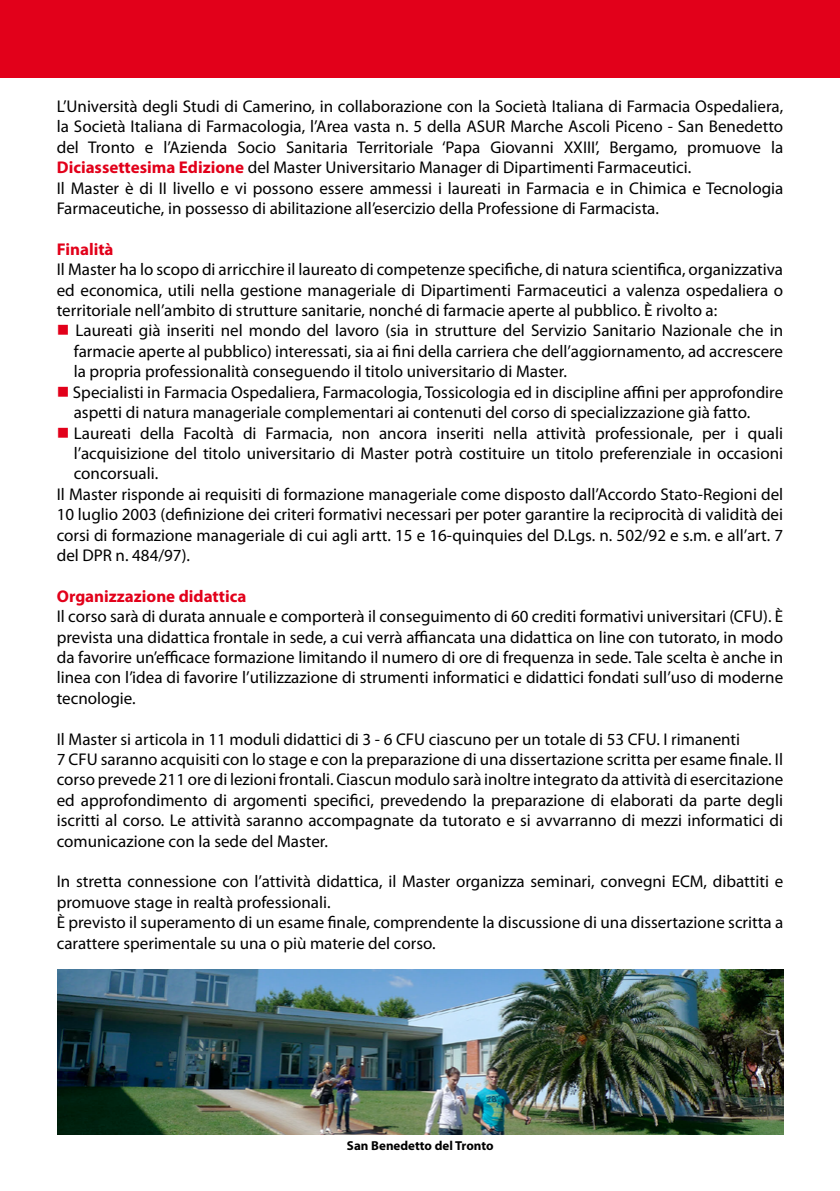
<style>
.page{position:relative;width:840px;height:1191px;background:#fff}
.page>*{position:absolute;margin:0;border:0;box-sizing:border-box;transform-origin:0 0}
.t1{font:17px/20.4px "Myriad Pro";color:#000}
.t2{font:700 17px "Myriad Pro";color:#e2001a}
.t3{font:700 13px "Myriad Pro";color:#000}
.s1{font-weight:700;color:#e2001a}
.s2{color:#e2001a}
</style>
<div class="page">
<div style="left:0;top:0;width:839px;height:77px;background:#e2001a"></div>
<img style="left:57px;top:969px;width:725px;height:165px">
<p class="t1" style="left:57px;top:96px;width:727px">L’Università degli Studi di Camerino, in collaborazione con la Società Italiana di Farmacia Ospedaliera, la Società Italiana di Farmacologia, l’Area vasta n. 5 della ASUR Marche Ascoli Piceno - San Benedetto del Tronto e l’Azienda Socio Sanitaria Territoriale ‘Papa Giovanni XXIII’, Bergamo, promuove la <span class="s1">Diciassettesima Edizione</span> del Master Universitario Manager di Dipartimenti Farmaceutici.<br>Il Master è di II livello e vi possono essere ammessi i laureati in Farmacia e in Chimica e Tecnologia Farmaceutiche, in possesso di abilitazione all’esercizio della Professione di Farmacista.</p>
<p class="t2" style="left:57px;top:240px;width:58px">Finalità</p>
<p class="t1" style="left:57px;top:260px;width:727px;text-align:justify">Il Master ha lo scopo di arricchire il laureato di competenze specifiche, di natura scientifica, organizzativa ed economica, utili nella gestione manageriale di Dipartimenti Farmaceutici a valenza ospedaliera o territoriale nell’ambito di strutture sanitarie, nonché di farmacie aperte al pubblico. È rivolto a:</p>
<p class="t1" style="left:74px;top:321px;width:710px;text-align:justify;text-indent:-17px"><span class="s2">■</span> Laureati già inseriti nel mondo del lavoro (sia in strutture del Servizio Sanitario Nazionale che in farmacie aperte al pubblico) interessati, sia ai fini della carriera che dell’aggiornamento, ad accrescere la propria professionalità conseguendo il titolo universitario di Master.</p>
<p class="t1" style="left:74px;top:382px;width:710px;text-indent:-17px"><span class="s2">■</span> Specialisti in Farmacia Ospedaliera, Farmacologia, Tossicologia ed in discipline affini per approfondire aspetti di natura manageriale complementari ai contenuti del corso di specializzazione già fatto.</p>
<p class="t1" style="left:57px;top:423px;width:727px"><span class="s2">■</span> Laureati della Facoltà di Farmacia, non ancora inseriti nella attività professionale, per i quali</p>
<p class="t1" style="left:74px;top:443px;width:710px">l’acquisizione del titolo universitario di Master potrà costituire un titolo preferenziale in occasioni</p>
<p class="t1" style="left:74px;top:464px;width:86px">concorsuali.</p>
<p class="t1" style="left:57px;top:484px;width:727px">Il Master risponde ai requisiti di formazione manageriale come disposto dall’Accordo Stato-Regioni del</p>
<p class="t1" style="left:57px;top:504px;width:727px">10 luglio 2003 (definizione dei criteri formativi necessari per poter garantire la reciprocità di validità dei</p>
<p class="t1" style="left:57px;top:525px;width:727px">corsi di formazione manageriale di cui agli artt. 15 e 16-quinquies del D.Lgs. n. 502/92 e s.m. e all’art. 7</p>
<p class="t1" style="left:57px;top:545px;width:135px">del DPR n. 484/97).</p>
<p class="t2" style="left:57px;top:586px;width:191px">Organizzazione didattica</p>
<p class="t1" style="left:57px;top:606px;width:727px;text-align:justify">Il corso sarà di durata annuale e comporterà il conseguimento di 60 crediti formativi universitari (CFU). È prevista una didattica frontale in sede, a cui verrà affiancata una didattica on line con tutorato, in modo da favorire un’efficace formazione limitando il numero di ore di frequenza in sede. Tale scelta è anche in linea con l’idea di favorire l’utilizzazione di strumenti informatici e didattici fondati sull’uso di moderne tecnologie.</p>
<p class="t1" style="left:57px;top:729px;width:727px">Il Master si articola in 11 moduli didattici di 3 - 6 CFU ciascuno per un totale di 53 CFU. I rimanenti<br>7 CFU saranno acquisiti con lo stage e con la preparazione di una dissertazione scritta per esame finale. Il corso prevede 211 ore di lezioni frontali. Ciascun modulo sarà inoltre integrato da attività di esercitazione ed approfondimento di argomenti specifici, prevedendo la preparazione di elaborati da parte degli iscritti al corso. Le attività saranno accompagnate da tutorato e si avvarranno di mezzi informatici di comunicazione con la sede del Master.</p>
<p class="t1" style="left:57px;top:872px;width:727px">In stretta connessione con l’attività didattica, il Master organizza seminari, convegni ECM, dibattiti e promuove stage in realtà professionali.<br>È previsto il superamento di un esame finale, comprendente la discussione di una dissertazione scritta a carattere sperimentale su una o più materie del corso.</p>
<p class="t3" style="left:347px;top:1138px;width:148px">San Benedetto del Tronto</p>
</div>
